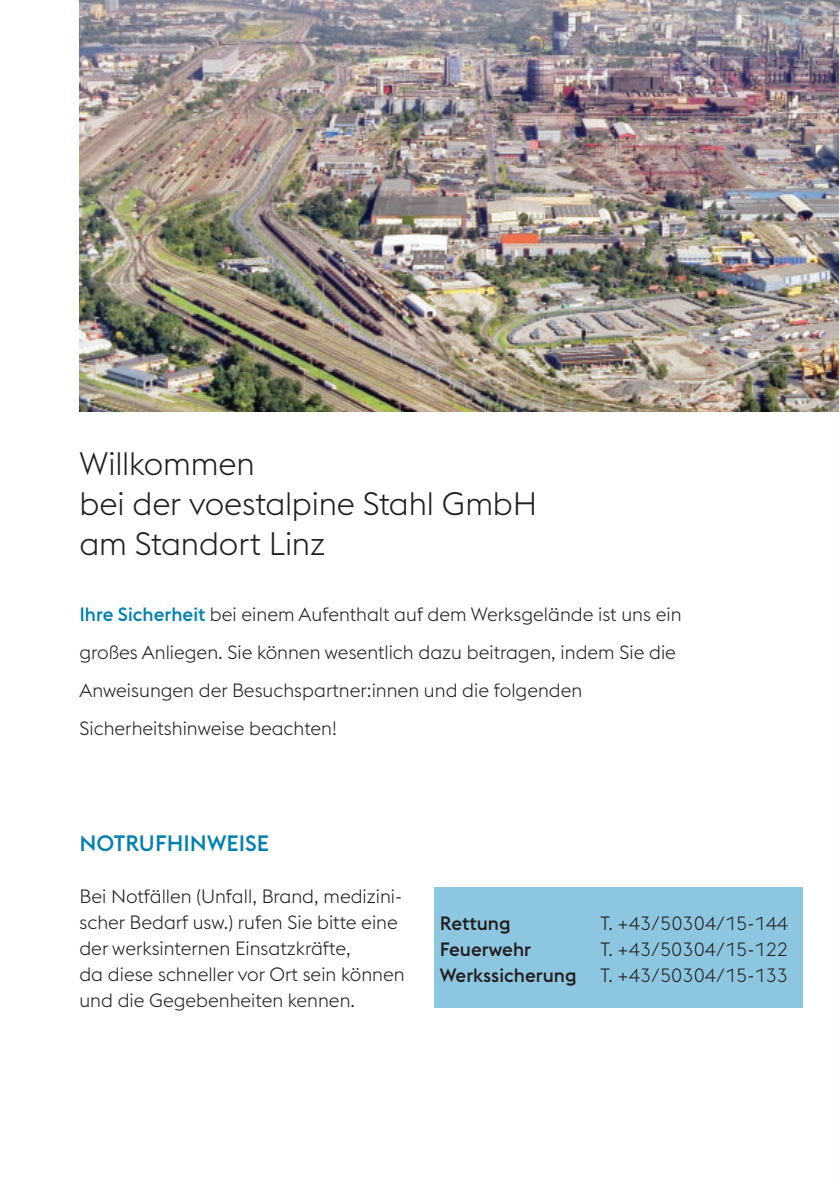
<style>
.page{position:relative;width:840px;height:1191px;background:#fff}
.page>*{position:absolute;margin:0;border:0;box-sizing:border-box;transform-origin:0 0}
.t1{font:300 32px/40px "voestalpine";letter-spacing:-.005em;color:#231f20}
.t2{font:500 22px "voestalpine";color:#007fb1}
.t3{font:300 19px/26px "voestalpine";color:#231f20}
.t4{font:500 19px "voestalpine";color:#231f20}
.s1{font-weight:500;color:#007fb1}
.s2{font-weight:500}
</style>
<div class="page">
<img style="left:79px;top:0;width:760px;height:412px">
<hr style="left:838px;top:11px;width:1px;height:1168px;background:#fdfaf8">
<div style="left:434px;top:887px;width:368px;height:121px;background:#8dc6e0"></div>
<h1 class="t1" style="left:79px;top:446px;width:459px">Willkommen<br>bei der voestalpine Stahl GmbH am Standort Linz</h1>
<p class="t3" style="left:79px;top:597px;width:603px;line-height:38px"><span class="s1">Ihre Sicherheit</span> bei einem Aufenthalt auf dem Werksgelände ist uns ein großes Anliegen. Sie können wesentlich dazu beitragen, indem Sie die Anweisungen der Besuchspartner:innen und die folgenden Sicherheitshinweise beachten!</p>
<p class="t2" style="left:79px;top:835px;width:191px">NOTRUFHINWEISE</p>
<p class="t3" style="left:79px;top:885px;width:326px">Bei Notfällen (Unfall, Brand, medizini&shy;scher Bedarf usw.) rufen Sie bitte eine der werksinternen Einsatzkräfte,<br>da diese schneller vor Ort sein können und die Gegebenheiten kennen.</p>
<p class="t4" style="left:439px;top:916px;width:72px">Rettung</p>
<p class="t3" style="left:600px;top:911px;width:189px">T. +43/50304/15-144</p>
<p class="t4" style="left:439px;top:942px;width:93px">Feuerwehr</p>
<p class="t3" style="left:439px;top:937px;width:349px;text-align:right">T. +43/50304/15-122<br><span class="s2">Werkssicherung</span> T. +43/50304/15-133</p>
</div>
